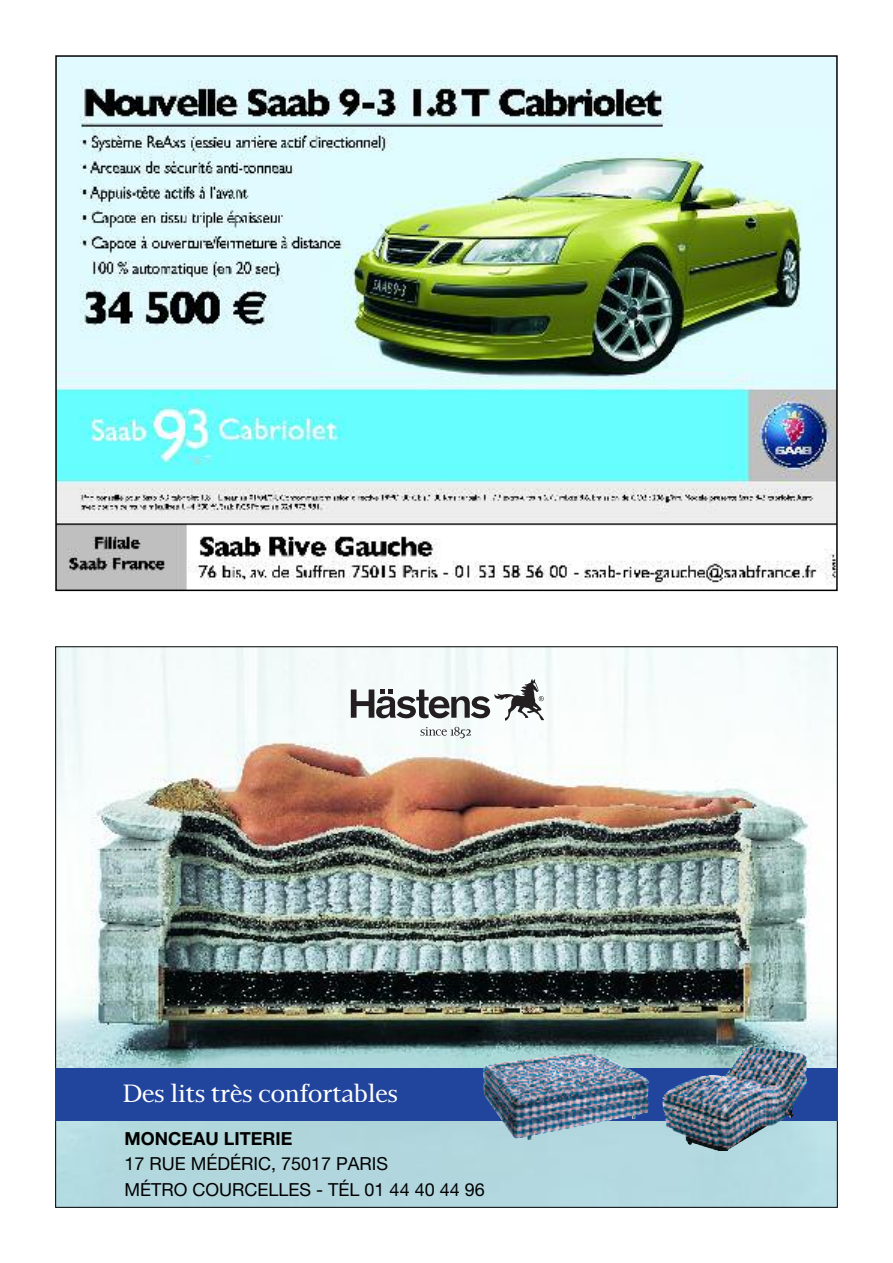
<style>
.page{position:relative;width:893px;height:1263px;background:#fff}
.page>*{position:absolute;margin:0;border:0;box-sizing:border-box;transform-origin:0 0}
.t1{font:26.1px "Pilgrim Hastens";color:#fff}
.t2{font:18px/25.3px "Helvetica Neue";color:#000}
.t3{font:700 18px "Helvetica Neue";color:#000}
</style>
<div class="page">
<img style="left:57px;top:648px;width:779px;height:558px">
<img style="left:55px;top:1068px;width:783px;height:53px">
<img style="left:663px;top:1046px;width:144px;height:53px">
<svg style="left:351px;top:679px;width:193px;height:42px"></svg>
<svg style="left:420px;top:727px;width:51px;height:11px"></svg>
<img style="left:483px;top:1053px;width:166px;height:48px">
<img style="left:58px;top:58px;width:777px;height:530px">
<h1 class="t1" style="left:123px;top:1083px;width:276px">Des lits très confortables</h1>
<p class="t3" style="left:125px;top:1132px;width:169px">MONCEAU LITERIE</p>
<p class="t2" style="left:125px;top:1153px;width:362px">17 RUE MÉDÉRIC, 75017 PARIS<br>MÉTRO COURCELLES - TÉL 01 44 40 44 96</p>
</div>
